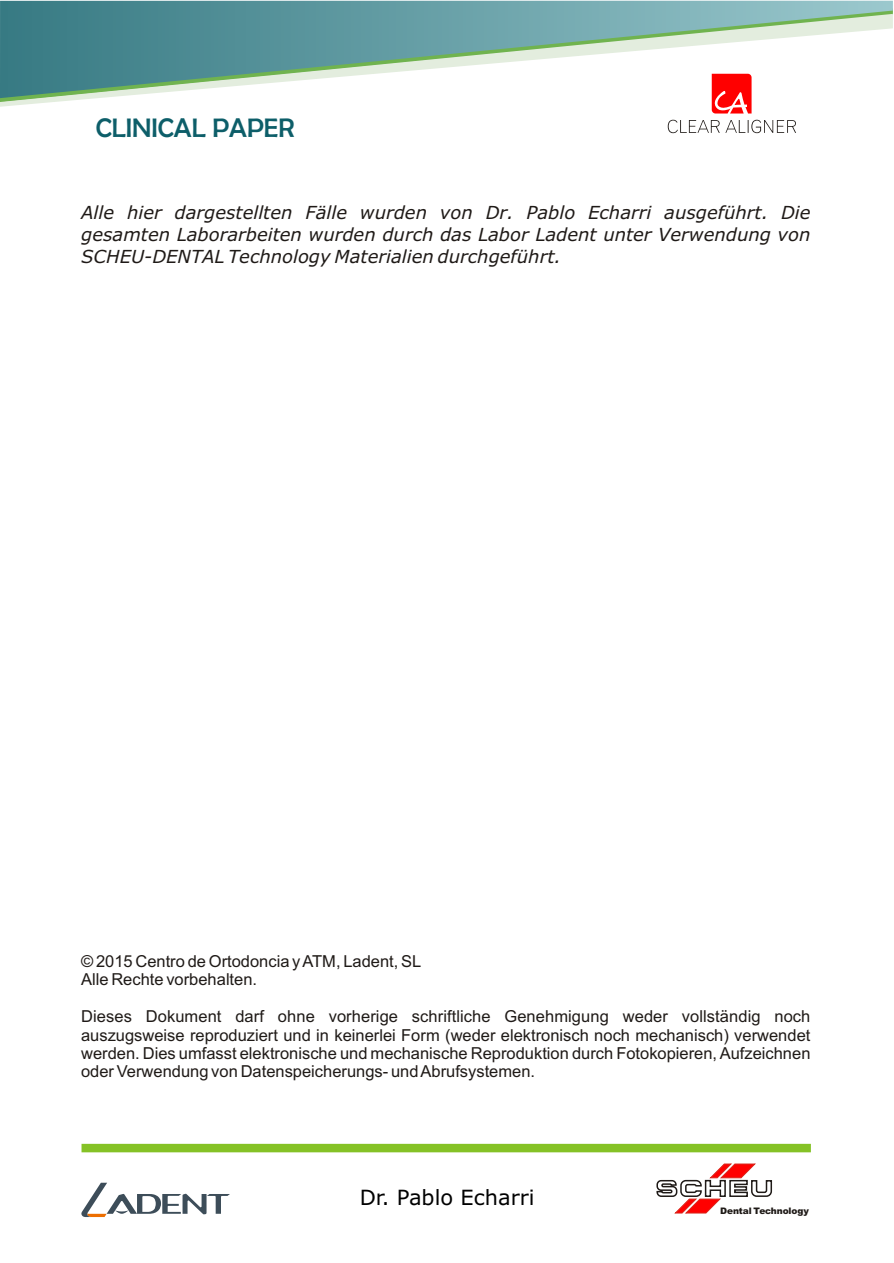
<style>
.page{position:relative;width:894px;height:1263px;background:#fff}
.page>*{position:absolute;margin:0;border:0;box-sizing:border-box;transform-origin:0 0}
.t1{font:27px "Berlin Sans FB";color:#0d5e69}
.t2{font:21px "Verdana";color:#000}
.t3{font:italic 18px/21.9px "Verdana";color:#1f1a17;text-align:justify}
.t4{font:16.5px/18.5px "Arial";color:#1f1a17}
.t5{font:900 9px "Arial";letter-spacing:-.015em;color:#1f1a17}
</style>
<div class="page">
<div style="left:82px;top:1144px;width:729px;height:8px;background:#85c226"></div>
<svg style="left:656px;top:1163px;width:117px;height:51px"></svg>
<svg style="left:81px;top:1183px;width:149px;height:34px"></svg>
<svg style="left:712px;top:107px;width:40px;height:7px"></svg>
<svg style="left:668px;top:120px;width:128px;height:13px"></svg>
<svg style="left:0;top:98px;width:752px;height:9px"></svg>
<svg style="left:0;top:1px;width:893px;height:97px"></svg>
<h1 class="t1" style="left:96px;top:112px;width:200px">CLINICAL PAPER</h1>
<p class="t3" style="left:81px;top:203px;width:731px">Alle hier dargestellten Fälle wurden von Dr. Pablo Echarri ausgeführt. Die gesamten Laborarbeiten wurden durch das Labor Ladent unter Verwendung von SCHEU-DENTAL Technology Materialien durchgeführt.</p>
<p class="t4" style="left:81px;top:953px;width:342px">© 2015 Centro de Ortodoncia y ATM, Ladent, SL<br>Alle Rechte vorbehalten.</p>
<p class="t4" style="left:81px;top:1009px;width:731px;text-align:justify">Dieses Dokument darf ohne vorherige schriftliche Genehmigung weder vollständig noch auszugsweise reproduziert und in keinerlei Form (weder elektronisch noch mechanisch) verwendet werden. Dies umfasst elektronische und mechanische Reproduktion durch Fotokopieren, Aufzeichnen oder Verwendung von Datenspeicherungs- und Abrufsystemen.</p>
<p class="t2" style="left:360px;top:1189px;width:176px">Dr. Pablo Echarri</p>
<p class="t5" style="left:720px;top:1207px;width:90px">Dental Technology</p>
</div>
